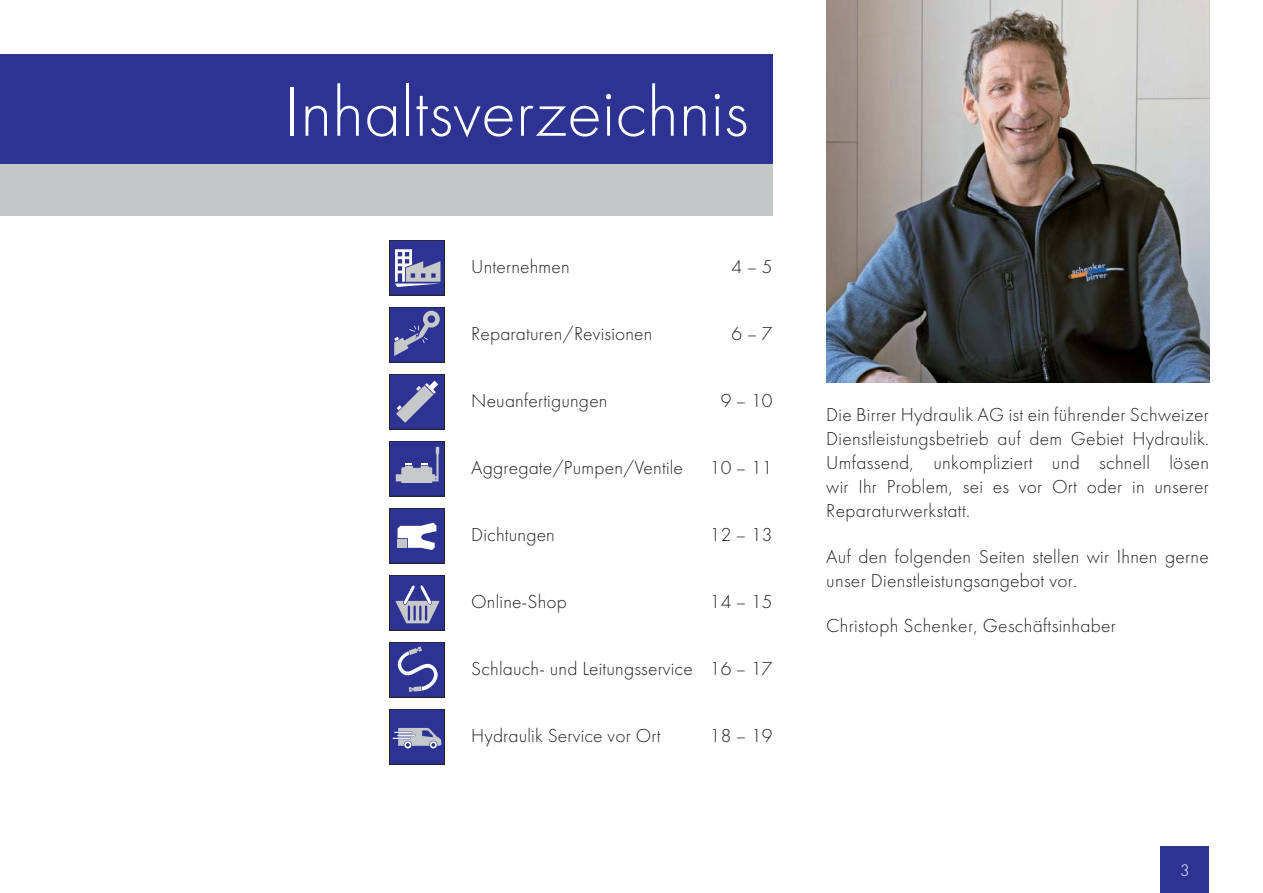
<style>
.page{position:relative;width:1263px;height:893px;background:#fff}
.page>*{position:absolute;margin:0;border:0;box-sizing:border-box;transform-origin:0 0}
.t1{font:300 72px "Futura";color:#fff}
.t2{font:300 19.5px/24px "Futura";letter-spacing:.01em;color:#231f20;text-align:justify}
.t3{font:300 17.25px "Futura";color:#fff}
</style>
<div class="page">
<img style="left:826px;top:0;width:383px;height:383px">
<div style="left:1160px;top:846px;width:49px;height:47px;background:#2d3393"></div>
<div style="left:0;top:54px;width:772px;height:111px;background:#2d3393"></div>
<div style="left:0;top:165px;width:772px;height:51px;background:#c4c7c8"></div>
<div style="left:389px;top:240px;width:55px;height:55px;background:#2d3393"></div>
<div style="left:389px;top:240px;width:56px;height:55px;border:1px solid #231f20"></div>
<svg style="left:395px;top:249px;width:45px;height:38px"></svg>
<div style="left:389px;top:307px;width:55px;height:55px;background:#2d3393"></div>
<div style="left:389px;top:307px;width:56px;height:55px;border:1px solid #231f20"></div>
<svg style="left:394px;top:311px;width:46px;height:45px"></svg>
<div style="left:389px;top:374px;width:55px;height:55px;background:#2d3393"></div>
<div style="left:389px;top:374px;width:56px;height:55px;border:1px solid #231f20"></div>
<svg style="left:396px;top:381px;width:42px;height:42px"></svg>
<div style="left:389px;top:441px;width:55px;height:55px;background:#2d3393"></div>
<div style="left:389px;top:441px;width:56px;height:55px;border:1px solid #231f20"></div>
<svg style="left:396px;top:447px;width:43px;height:36px"></svg>
<div style="left:389px;top:575px;width:55px;height:55px;background:#2d3393"></div>
<div style="left:389px;top:575px;width:56px;height:55px;border:1px solid #231f20"></div>
<svg style="left:395px;top:585px;width:45px;height:38px"></svg>
<div style="left:389px;top:709px;width:55px;height:55px;background:#2d3393"></div>
<div style="left:389px;top:709px;width:56px;height:55px;border:1px solid #231f20"></div>
<div style="left:430px;top:741px;width:7px;height:7px;background:#fff;border-radius:50%"></div>
<div style="left:404px;top:741px;width:7px;height:7px;background:#fff;border-radius:50%"></div>
<svg style="left:393px;top:728px;width:48px;height:19px"></svg>
<div style="left:389px;top:642px;width:55px;height:55px;background:#2d3393"></div>
<div style="left:389px;top:642px;width:56px;height:55px;border:1px solid #231f20"></div>
<svg style="left:397px;top:646px;width:41px;height:46px"></svg>
<div style="left:389px;top:508px;width:55px;height:55px;background:#2d3393"></div>
<div style="left:389px;top:508px;width:56px;height:55px;border:1px solid #231f20"></div>
<svg style="left:397px;top:523px;width:39px;height:27px"></svg>
<h1 class="t1" style="left:284px;top:84px;width:466px">Inhaltsverzeichnis</h1>
<p class="t2" style="left:471px;top:257px;width:100px">Unternehmen</p>
<p class="t2" style="left:731px;top:257px;width:42px">4 – 5</p>
<p class="t2" style="left:471px;top:324px;width:183px">Reparaturen/Revisionen</p>
<p class="t2" style="left:731px;top:324px;width:42px">6 – 7</p>
<p class="t2" style="left:471px;top:391px;width:138px">Neuanfertigungen</p>
<p class="t2" style="left:721px;top:391px;width:53px">9 – 10</p>
<p class="t2" style="left:471px;top:458px;width:213px">Aggregate/Pumpen/Ventile</p>
<p class="t2" style="left:710px;top:458px;width:64px">10 – 11</p>
<p class="t2" style="left:471px;top:525px;width:85px">Dichtungen</p>
<p class="t2" style="left:710px;top:525px;width:64px">12 – 13</p>
<p class="t2" style="left:471px;top:592px;width:97px">Online-Shop</p>
<p class="t2" style="left:710px;top:592px;width:64px">14 – 15</p>
<p class="t2" style="left:471px;top:659px;width:223px">Schlauch- und Leitungsservice</p>
<p class="t2" style="left:710px;top:659px;width:64px">16 – 17</p>
<p class="t2" style="left:471px;top:726px;width:191px">Hydraulik Service vor Ort</p>
<p class="t2" style="left:710px;top:726px;width:64px">18 – 19</p>
<p class="t2" style="left:826px;top:405px;width:384px">Die Birrer Hydraulik AG ist ein führender Schweizer Dienstleistungsbetrieb auf dem Gebiet Hydraulik.<br>Umfassend, unkompliziert und schnell lösen wir Ihr Problem, sei es vor Ort oder in unserer Reparatur werkstatt.</p>
<p class="t2" style="left:826px;top:546px;width:384px">Auf den folgenden Seiten stellen wir Ihnen gerne unser Dienstleistungsangebot vor.</p>
<p class="t2" style="left:826px;top:615px;width:291px">Christoph Schenker, Geschäftsinhaber</p>
<p class="t3" style="left:1180px;top:863px;width:11px">3</p>
</div>
